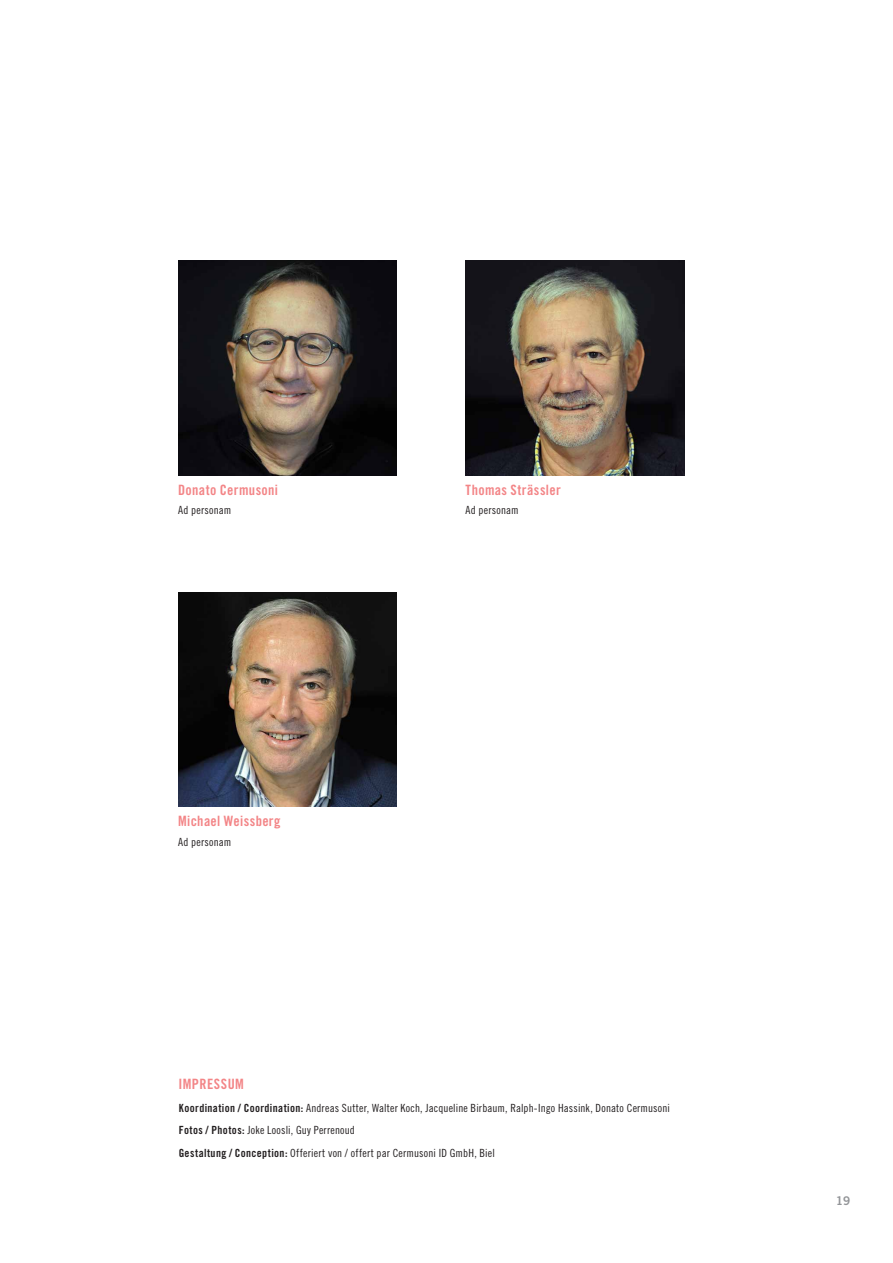
<style>
.page{position:relative;width:893px;height:1263px;background:#fff}
.page>*{position:absolute;margin:0;border:0;box-sizing:border-box;transform-origin:0 0}
.t1{font:14.25px "Trade Gothic LT Std Bd Cn 20";letter-spacing:.025em;color:#f38587}
.t2{font:12px "Trade Gothic LT Std Bd 2";color:#939598}
.t3{font:11.25px/22.5px "Trade Gothic LT Std Cn 18";letter-spacing:.02em;color:#231f20}
.s1{font-family:"Trade Gothic LT Std Bd Cn 20"}
</style>
<div class="page">
<img style="left:178px;top:592px;width:219px;height:215px">
<img style="left:178px;top:261px;width:219px;height:214px">
<img style="left:466px;top:261px;width:218px;height:214px">
<p class="t1" style="left:178px;top:481px;width:101px">Donato Cermusoni</p>
<p class="t3" style="left:178px;top:499px;width:55px">Ad personam</p>
<p class="t1" style="left:178px;top:812px;width:104px">Michael Weissberg</p>
<p class="t3" style="left:178px;top:830px;width:55px">Ad personam</p>
<p class="t1" style="left:466px;top:481px;width:97px">Thomas Strässler</p>
<p class="t3" style="left:466px;top:499px;width:55px">Ad personam</p>
<p class="t1" style="left:178px;top:1075px;width:67px">IMPRESSUM</p>
<p class="t3" style="left:179px;top:1096px;width:493px"><span class="s1">Koordination / Coordination:</span> Andreas Sutter, Walter Koch, Jacqueline Birbaum, Ralph-Ingo Hassink, Donato Cermusoni<br><span class="s1">Fotos / Photos:</span> Joke Loosli, Guy Perrenoud<br><span class="s1">Gestaltung / Conception:</span> Offeriert von / offert par Cermusoni ID GmbH, Biel</p>
<p class="t2" style="left:836px;top:1193px;width:16px">19</p>
</div>
